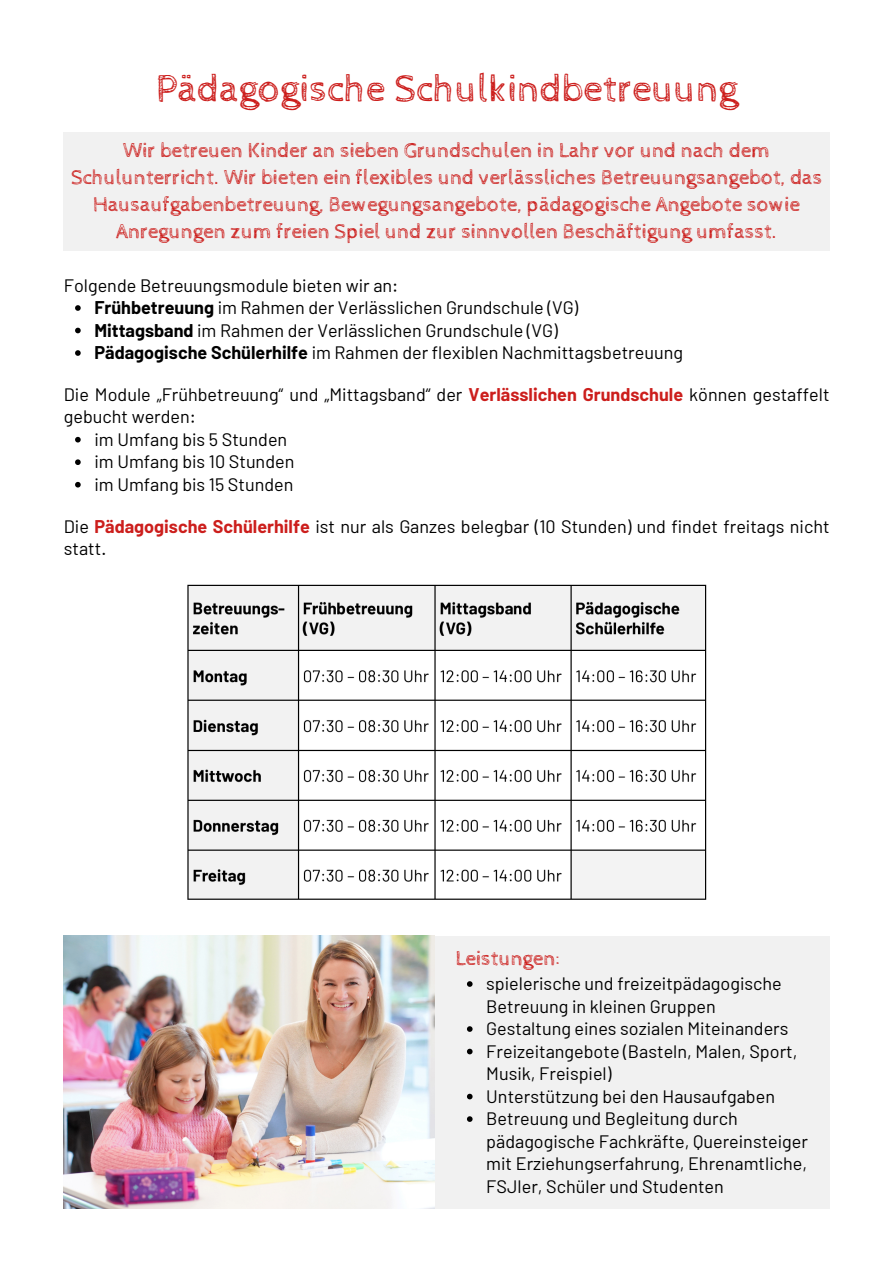
<style>
.page{position:relative;width:893px;height:1264px;background:#fff}
.page>*{position:absolute;margin:0;border:0;box-sizing:border-box;transform-origin:0 0}
.t1{font:39px "Cabin Sketch";color:#cc1e1c}
.t2{font:21px/27px "Cabin Sketch";color:#cc1e1c;text-align:center}
.t3{font:18px/22.5px "Barlow";color:#000}
.s1{font-weight:700}
.s2{font-weight:700;color:#cc1e1c}
</style>
<div class="page">
<div style="left:423px;top:935px;width:406px;height:273px;background:#f1f1f1"></div>
<div style="left:64px;top:132px;width:765px;height:119px;background:#f1f1f1"></div>
<img style="left:187px;top:584px;width:520px;height:316px">
<svg style="left:467px;top:981px;width:5px;height:5px"></svg>
<svg style="left:467px;top:1026px;width:5px;height:5px"></svg>
<svg style="left:467px;top:1048px;width:5px;height:6px"></svg>
<svg style="left:467px;top:1093px;width:5px;height:6px"></svg>
<svg style="left:467px;top:1116px;width:5px;height:5px"></svg>
<img style="left:64px;top:935px;width:370px;height:273px">
<svg style="left:75px;top:305px;width:6px;height:6px"></svg>
<svg style="left:75px;top:328px;width:6px;height:5px"></svg>
<svg style="left:75px;top:350px;width:6px;height:6px"></svg>
<svg style="left:75px;top:437px;width:6px;height:5px"></svg>
<svg style="left:75px;top:459px;width:6px;height:6px"></svg>
<svg style="left:75px;top:482px;width:6px;height:5px"></svg>
<p class="t1" style="left:155px;top:67px;width:584px">Pädagogische Schulkindbetreuung</p>
<h1 class="t2" style="left:71px;top:137px;width:752px">Wir betreuen Kinder an sieben Grundschulen in Lahr vor und nach dem Schulunterricht. Wir bieten ein flexibles und verlässliches Betreuungsangebot, das Hausaufgabenbetreuung, Bewegungsangebote, pädagogische Angebote sowie Anregungen zum freien Spiel und zur sinnvollen Beschäftigung umfasst.</h1>
<p class="t3" style="left:64px;top:273px;width:336px">Folgende Betreuungsmodule bieten wir an:</p>
<p class="t3" style="left:94px;top:296px;width:485px"><span class="s1">Frühbetreuung</span> im Rahmen der Verlässlichen Grundschule (VG)</p>
<h2 class="t3" style="left:94px;top:318px;width:465px"><span class="s1">Mittagsband</span> im Rahmen der Verlässlichen Grundschule (VG)</h2>
<p class="t3" style="left:94px;top:341px;width:590px"><span class="s1">Pädagogische Schülerhilfe</span> im Rahmen der flexiblen Nachmittagsbetreuung</p>
<p class="t3" style="left:64px;top:382px;width:767px">Die Module „Frühbetreuung“ und „Mittagsband“ der <span class="s2">Verlässlichen Grundschule</span> können gestaffelt gebucht werden:</p>
<p class="t3" style="left:94px;top:427px;width:194px">im Umfang bis 5 Stunden</p>
<p class="t3" style="left:94px;top:450px;width:201px">im Umfang bis 10 Stunden</p>
<p class="t3" style="left:94px;top:472px;width:200px">im Umfang bis 15 Stunden</p>
<p class="t3" style="left:64px;top:514px;width:767px">Die <span class="s2">Pädagogische Schülerhilfe</span> ist nur als Ganzes belegbar (10 Stunden) und findet freitags nicht statt.</p>
<p class="t2" style="left:455px;top:945px;width:106px">Leistungen:</p>
<p class="t3" style="left:486px;top:971px;width:297px">spielerische und freizeitpädagogische<br>Betreuung in kleinen Gruppen</p>
<p class="t3" style="left:486px;top:1016px;width:304px">Gestaltung eines sozialen Miteinanders</p>
<p class="t3" style="left:486px;top:1039px;width:313px">Freizeitangebote (Basteln, Malen, Sport,<br>Musik, Freispiel)</p>
<p class="t3" style="left:486px;top:1084px;width:290px">Unterstützung bei den Hausaufgaben</p>
<p class="t3" style="left:486px;top:1106px;width:323px">Betreuung und Begleitung durch pädagogische Fachkräfte, Quereinsteiger mit Erziehungserfahrung, Ehrenamtliche, FSJler, Schüler und Studenten</p>
</div>
